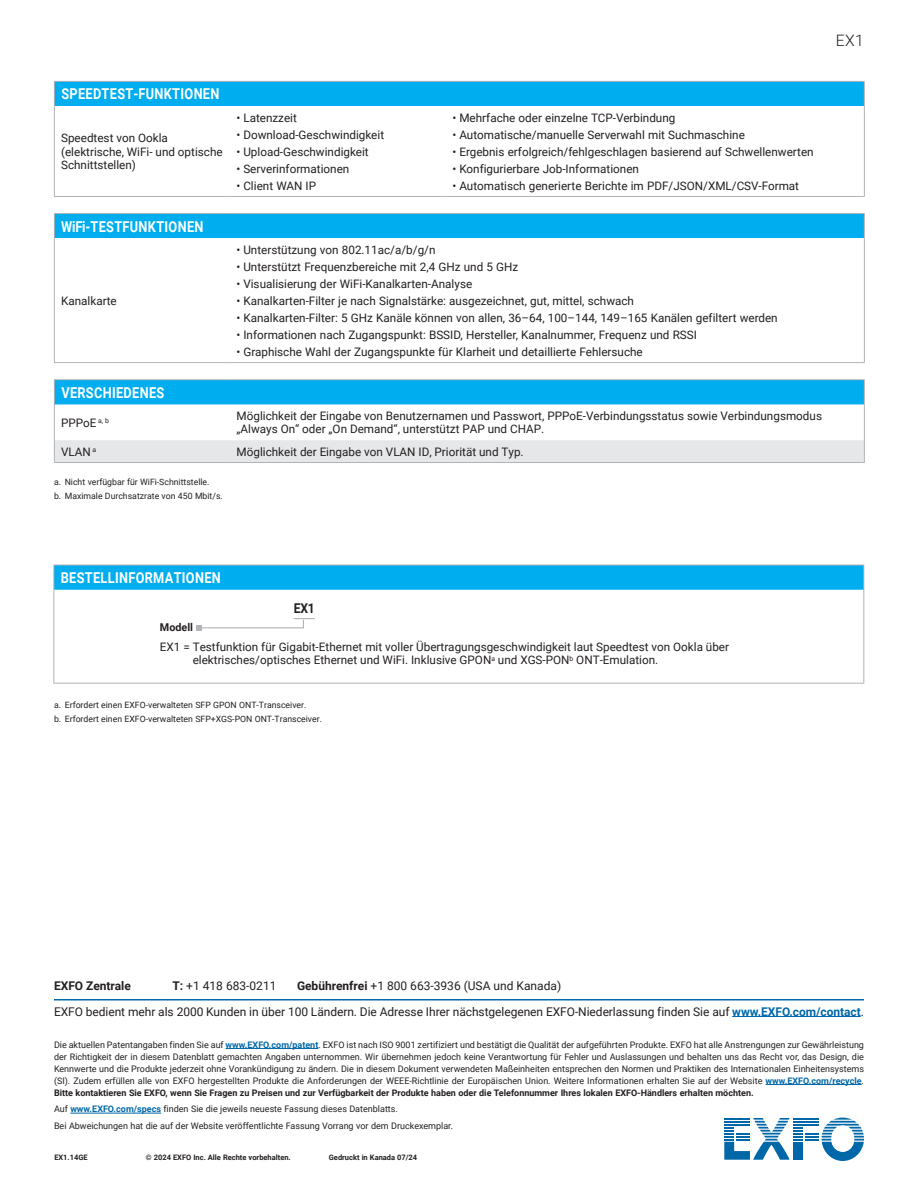
<style>
.page{position:relative;width:918px;height:1188px;background:#fff}
.page>*{position:absolute;margin:0;border:0;box-sizing:border-box;transform-origin:0 0}
.t1{font:300 15.75px "Roboto";color:#231f20}
.t2{font:700 15px "Roboto";letter-spacing:.025em;color:#fff;scale:.85 1}
.t3{font:700 13.5px "Roboto";color:#231f20;scale:.9 1}
.t4{font:12px/25.2px "Roboto";letter-spacing:-.005em;color:#231f20}
.t5{font:700 12px "Roboto";color:#231f20}
.t6{font:11.7px/13.5px "Roboto";color:#231f20}
.t7{font:700 10.8px "Roboto";color:#231f20}
.t8{font:9px/12px "Roboto";color:#231f20;text-align:justify}
.t9{font:8.7px/14.4px "Roboto";color:#231f20}
.t10{font:700 7.5px "Roboto";color:#231f20}
.s1{font-weight:700}
.s2{font-weight:700;color:#0068a9}
</style>
<div class="page">
<svg style="left:724px;top:1118px;width:140px;height:43px"></svg>
<hr style="left:724px;top:1124px;width:26px;height:2px;background:#0068a9">
<hr style="left:54px;top:999px;width:810px;height:1px;background:#0068a9">
<hr style="left:732px;top:1016px;width:129px;height:1px;background:#0068a9">
<hr style="left:226px;top:1048px;width:92px;height:1px;background:#0068a9">
<hr style="left:766px;top:1084px;width:96px;height:1px;background:#0068a9">
<hr style="left:70px;top:1113px;width:91px;height:1px;background:#0068a9">
<div style="left:54px;top:565px;width:810px;height:25px;background:#00aeef"></div>
<svg style="left:54px;top:590px;width:809px;height:93px"></svg>
<hr style="left:53px;top:565px;width:804px;height:1px;background:#b2b3b7">
<svg style="left:53px;top:565px;width:1px;height:25px"></svg>
<svg style="left:857px;top:565px;width:7px;height:25px"></svg>
<hr style="left:53px;top:590px;width:1px;height:93px;background:#b2b3b7">
<hr style="left:863px;top:590px;width:1px;height:93px;background:#b2b3b7">
<hr style="left:53px;top:683px;width:804px;height:1px;background:#b2b3b7">
<svg style="left:196px;top:618px;width:119px;height:12px"></svg>
<div style="left:54px;top:214px;width:810px;height:24px;background:#00aeef"></div>
<hr style="left:54px;top:213px;width:176px;height:1px;background:#b2b3b7">
<svg style="left:54px;top:214px;width:1px;height:24px"></svg>
<hr style="left:230px;top:213px;width:635px;height:1px;background:#b2b3b7">
<svg style="left:864px;top:214px;width:1px;height:24px"></svg>
<hr style="left:54px;top:238px;width:1px;height:124px;background:#b2b3b7">
<hr style="left:864px;top:238px;width:1px;height:124px;background:#b2b3b7">
<hr style="left:54px;top:362px;width:176px;height:1px;background:#b2b3b7">
<hr style="left:230px;top:362px;width:635px;height:1px;background:#b2b3b7">
<div style="left:54px;top:81px;width:810px;height:25px;background:#00aeef"></div>
<hr style="left:54px;top:81px;width:176px;height:1px;background:#b2b3b7">
<svg style="left:54px;top:82px;width:1px;height:24px"></svg>
<hr style="left:230px;top:81px;width:216px;height:1px;background:#b2b3b7">
<hr style="left:446px;top:81px;width:419px;height:1px;background:#b2b3b7">
<svg style="left:864px;top:82px;width:1px;height:24px"></svg>
<hr style="left:54px;top:106px;width:1px;height:90px;background:#b2b3b7">
<hr style="left:864px;top:106px;width:1px;height:90px;background:#b2b3b7">
<hr style="left:54px;top:196px;width:176px;height:1px;background:#b2b3b7">
<hr style="left:230px;top:196px;width:216px;height:1px;background:#b2b3b7">
<hr style="left:446px;top:196px;width:419px;height:1px;background:#b2b3b7">
<hr style="left:54px;top:379px;width:176px;height:1px;background:#b2b3b7">
<hr style="left:230px;top:379px;width:635px;height:1px;background:#b2b3b7">
<svg style="left:54px;top:380px;width:811px;height:82px"></svg>
<hr style="left:54px;top:462px;width:176px;height:1px;background:#b2b3b7">
<hr style="left:230px;top:462px;width:635px;height:1px;background:#b2b3b7">
<h1 class="t1" style="left:836px;top:30px;width:30px">EX1</h1>
<p class="t2" style="left:61px;top:84px;width:188px">SPEEDTEST-FUNKTIONEN</p>
<p class="t6" style="left:61px;top:131px;width:163px">Speedtest von Ookla (elektrische, WiFi- und optische<br>Schnittstellen)</p>
<p class="t2" style="left:61px;top:216px;width:169px">WiFi-TESTFUNKTIONEN</p>
<p class="t6" style="left:61px;top:293px;width:57px">Kanalkarte</p>
<p class="t6" style="left:237px;top:110px;width:62px">• Latenzzeit</p>
<p class="t6" style="left:237px;top:127px;width:149px">• Download-Geschwindigkeit</p>
<p class="t6" style="left:237px;top:144px;width:134px">• Upload-Geschwindigkeit</p>
<p class="t6" style="left:237px;top:161px;width:114px">• Serverinformationen</p>
<p class="t6" style="left:237px;top:178px;width:81px">• Client WAN IP</p>
<p class="t6" style="left:453px;top:110px;width:224px">• Mehrfache oder einzelne TCP-Verbindung</p>
<p class="t6" style="left:453px;top:127px;width:294px">• Automatische/manuelle Serverwahl mit Suchmaschine</p>
<p class="t6" style="left:453px;top:144px;width:363px">• Ergebnis erfolgreich/fehlgeschlagen basierend auf Schwellenwerten</p>
<p class="t6" style="left:453px;top:161px;width:188px">• Konfigurierbare Job-Informationen</p>
<p class="t6" style="left:453px;top:178px;width:348px">• Automatisch generierte Berichte im PDF/JSON/XML/CSV-Format</p>
<p class="t6" style="left:237px;top:242px;width:200px">• Unterstützung von 802.11ac/a/b/g/n</p>
<p class="t6" style="left:237px;top:259px;width:283px">• Unterstützt Frequenzbereiche mit 2,4 GHz und 5 GHz</p>
<p class="t6" style="left:237px;top:276px;width:237px">• Visualisierung der WiFi-Kanalkarten-Analyse</p>
<p class="t6" style="left:237px;top:293px;width:399px">• Kanalkarten-Filter je nach Signalstärke: ausgezeichnet, gut, mittel, schwach</p>
<p class="t6" style="left:237px;top:311px;width:543px">• Kanalkarten-Filter: 5 GHz Kanäle können von allen, 36–64, 100–144, 149–165 Kanälen gefiltert werden</p>
<p class="t6" style="left:237px;top:328px;width:462px">• Informationen nach Zugangspunkt: BSSID, Hersteller, Kanalnummer, Frequenz und RSSI</p>
<p class="t6" style="left:237px;top:345px;width:408px">• Graphische Wahl der Zugangspunkte für Klarheit und detaillierte Fehlersuche</p>
<p class="t2" style="left:61px;top:382px;width:123px">VERSCHIEDENES</p>
<p class="t6" style="left:61px;top:415px;width:49px">PPPoE <sup>a,</sup> <sup>b</sup></p>
<p class="t6" style="left:237px;top:409px;width:587px">Möglichkeit der Eingabe von Benutzernamen und Passwort, PPPoE-Verbindungsstatus sowie Verbindungsmodus „Always On“ oder „On Demand“, unterstützt PAP und CHAP.</p>
<p class="t6" style="left:61px;top:444px;width:37px">VLAN <sup>a</sup></p>
<p class="t6" style="left:237px;top:444px;width:289px">Möglichkeit der Eingabe von VLAN ID, Priorität und Typ.</p>
<p class="t9" style="left:54px;top:474px;width:170px">a. Nicht verfügbar für WiFi-Schnittstelle.<br>b. Maximale Durchsatzrate von 450 Mbit/s.</p>
<p class="t2" style="left:61px;top:567px;width:190px">BESTELLINFORMATIONEN</p>
<p class="t3" style="left:294px;top:599px;width:25px">EX1</p>
<p class="t7" style="left:160px;top:620px;width:35px">Modell</p>
<p class="t6" style="left:193px;top:640px;width:538px;text-indent:-33px">EX1 = Testfunktion für Gigabit-Ethernet mit voller Übertragungsgeschwindigkeit laut Speedtest von Ookla über elektrisches/optisches Ethernet und WiFi. Inklusive GPON<sup>a</sup> und XGS-PON<sup>b</sup> ONT-Emulation.</p>
<p class="t9" style="left:54px;top:697px;width:270px">a. Erfordert einen EXFO-verwalteten SFP GPON ONT-Transceiver.<br>b. Erfordert einen EXFO-verwalteten SFP+XGS-PON ONT-Transceiver.</p>
<p class="t4" style="left:54px;top:973px;width:811px;text-indent:243px"><span class="s1">Gebührenfrei</span> +1 800 663-3936 (USA und Kanada)<br>EXFO bedient mehr als 2000 Kunden in über 100 Ländern. Die Adresse Ihrer nächstgelegenen EXFO-Niederlassung finden Sie auf <span class="s2">www.EXFO.com/contact</span>.</p>
<p class="t8" style="left:54px;top:1038px;width:812px">Die aktuellen Patentangaben finden Sie auf <span class="s2">www.EXFO.com/patent</span>. EXFO ist nach ISO 9001 zertifiziert und bestätigt die Qualität der aufgeführten Produkte. EXFO hat alle Anstrengungen zur Gewährleistung der Richtigkeit der in diesem Datenblatt gemachten Angaben unternommen. Wir übernehmen jedoch keine Verantwortung für Fehler und Auslassungen und behalten uns das Recht vor, das Design, die Kennwerte und die Produkte jederzeit ohne Vorankündigung zu ändern. Die in diesem Dokument verwendeten Maßeinheiten entsprechen den Normen und Praktiken des Internationalen Einheitensystems (SI). Zudem erfüllen alle von EXFO hergestellten Produkte die Anforderungen der WEEE-Richtlinie der Europäischen Union. Weitere Informationen erhalten Sie auf der Website <span class="s2">www.EXFO.com/recycle</span>.<br><span class="s1">Bitte kontaktieren Sie EXFO, wenn Sie Fragen zu Preisen und zur Verfügbarkeit der Produkte haben oder die Telefonnummer Ihres lokalen EXFO-Händlers erhalten möchten.</span></p>
<p class="t8" style="left:54px;top:1101px;width:401px;line-height:16.6px">Auf <span class="s2">www.EXFO.com/specs</span> finden Sie die jeweils neueste Fassung dieses Datenblatts.<br>Bei Abweichungen hat die auf der Website veröffentlichte Fassung Vorrang vor dem Druckexemplar.</p>
<p class="t10" style="left:54px;top:1153px;width:35px">EX1.14GE</p>
<p class="t10" style="left:146px;top:1153px;width:146px">© 2024 EXFO Inc. Alle Rechte vorbehalten.</p>
<p class="t10" style="left:329px;top:1153px;width:90px">Gedruckt in Kanada 07/24</p>
<p class="t5" style="left:54px;top:978px;width:78px">EXFO Zentrale</p>
<p class="t4" style="left:172px;top:973px;width:106px"><span class="s1">T:</span> +1 418 683-0211</p>
</div>
